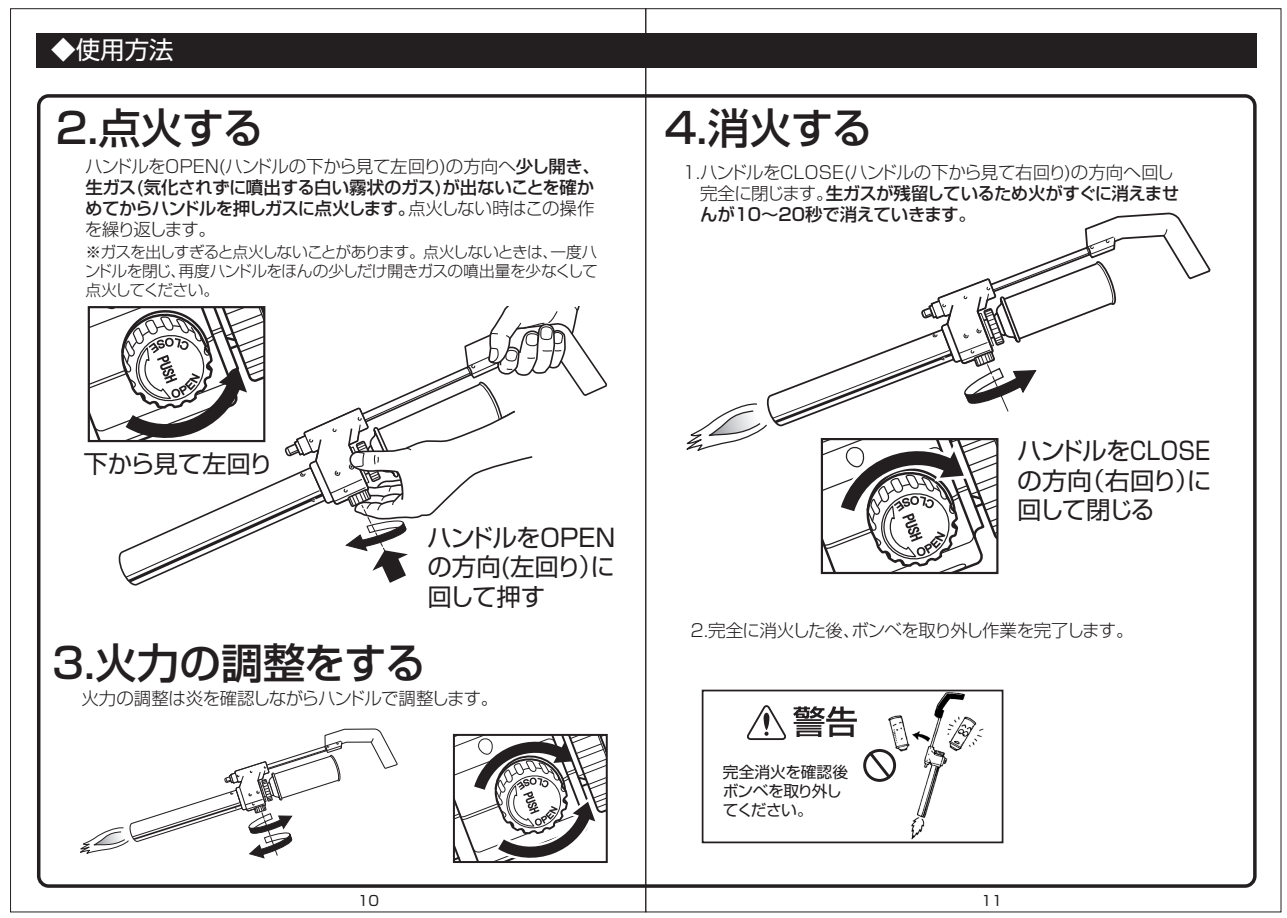
<style>
.page{position:relative;width:1287px;height:918px;background:#fff}
.page>*{position:absolute;margin:0;border:0;box-sizing:border-box;transform-origin:0 0}
.t1{font:500 42px "Shin Go Pro";letter-spacing:-.01em;color:#231f20}
.t2{font:24.5px/29.4px "Shin Go Pro";letter-spacing:-.03em;color:#231f20;text-align:justify}
.t3{font:24.5px "Shin Go Pro";letter-spacing:-.01em;color:#231f20}
.t4{font:24.5px "Shin Go Pro";color:#fff}
.t5{font:300 17.5px/21px "Shin Go Pro";letter-spacing:-.03em;color:#231f20}
.t6{font:500 17.5px/21px "Shin Go Pro";letter-spacing:-.035em;color:#231f20}
.t7{font:300 15.75px/19.2px "Shin Go Pro";letter-spacing:-.035em;color:#231f20;text-align:justify}
.t8{font:15.75px/18.9px "Shin Go Pro";letter-spacing:-.03em;color:#231f20}
.s1{font-weight:300}
.s2{font-weight:500}
</style>
<div class="page">
<div style="left:36px;top:33px;width:1220px;height:35px;background:#231f20"></div>
<div style="left:37px;top:94px;width:1219px;height:793px;border:4px solid #231f20;border-radius:10px"></div>
<img style="left:884px;top:692px;width:103px;height:152px">
<div style="left:701px;top:689px;width:302px;height:154px;border:2px solid #231f20"></div>
<svg style="left:793px;top:706px;width:64px;height:31px"></svg>
<svg style="left:747px;top:705px;width:39px;height:35px"></svg>
<div style="left:863px;top:749px;width:33px;height:33px;border:3px solid #231f20;border-radius:50%"></div>
<svg style="left:866px;top:749px;width:27px;height:32px"></svg>
<svg style="left:80px;top:728px;width:318px;height:131px"></svg>
<svg style="left:454px;top:733px;width:152px;height:127px"></svg>
<div style="left:453px;top:734px;width:155px;height:129px;border:2px solid #231f20"></div>
<svg style="left:89px;top:306px;width:519px;height:280px"></svg>
<svg style="left:686px;top:212px;width:525px;height:361px"></svg>
<h2 class="t4" style="left:51px;top:30px;width:124px">◆使用方法</h2>
<h1 class="t1" style="left:56px;top:94px;width:210px">2.点火する</h1>
<h1 class="t1" style="left:664px;top:94px;width:210px">4.消火する</h1>
<p class="t6" style="left:85px;top:154px;width:516px"><span class="s1">ハンドルをOPEN(ハンドルの下から見て左回り)の方向へ</span>少し開き、生ガス(気化されずに噴出する白い霧状のガス)が出ないことを確かめてからハンドルを押しガスに点火します。<span class="s1">点火しない時はこの操作を繰り返します。</span></p>
<p class="t5" style="left:682px;top:159px;width:498px">1.ハンドルをCLOSE(ハンドルの下から見て右回り)の方向へ回し　完全に閉じます。<span class="s2">生ガスが残留しているため火がすぐに消えませ　んが10～20秒で消えていきます。</span></p>
<p class="t7" style="left:70px;top:240px;width:529px">　※ガスを出しすぎると点火しないことがあります。点火しないときは、一度ハ　ンドルを閉じ、再度ハンドルをほんの少しだけ開きガスの噴出量を少なくして　点火してください。</p>
<h2 class="t3" style="left:84px;top:444px;width:191px">下から見て左回り</h2>
<h2 class="t2" style="left:427px;top:520px;width:190px">ハンドルをOPENの方向(左回り）に回して押す</h2>
<h1 class="t1" style="left:52px;top:628px;width:376px">3.火力の調整をする</h1>
<p class="t5" style="left:81px;top:686px;width:418px">火力の調整は炎を確認しながらハンドルで調整します。</p>
<h2 class="t2" style="left:1017px;top:433px;width:196px">ハンドルをCLOSEの方向（右回り）に回して閉じる</h2>
<p class="t5" style="left:690px;top:617px;width:444px">2.完全に消火した後、ボンベを取り外し作業を完了します。</p>
<p class="t8" style="left:722px;top:760px;width:127px">完全消火を確認後ボンベを取り外してください。</p>
</div>
